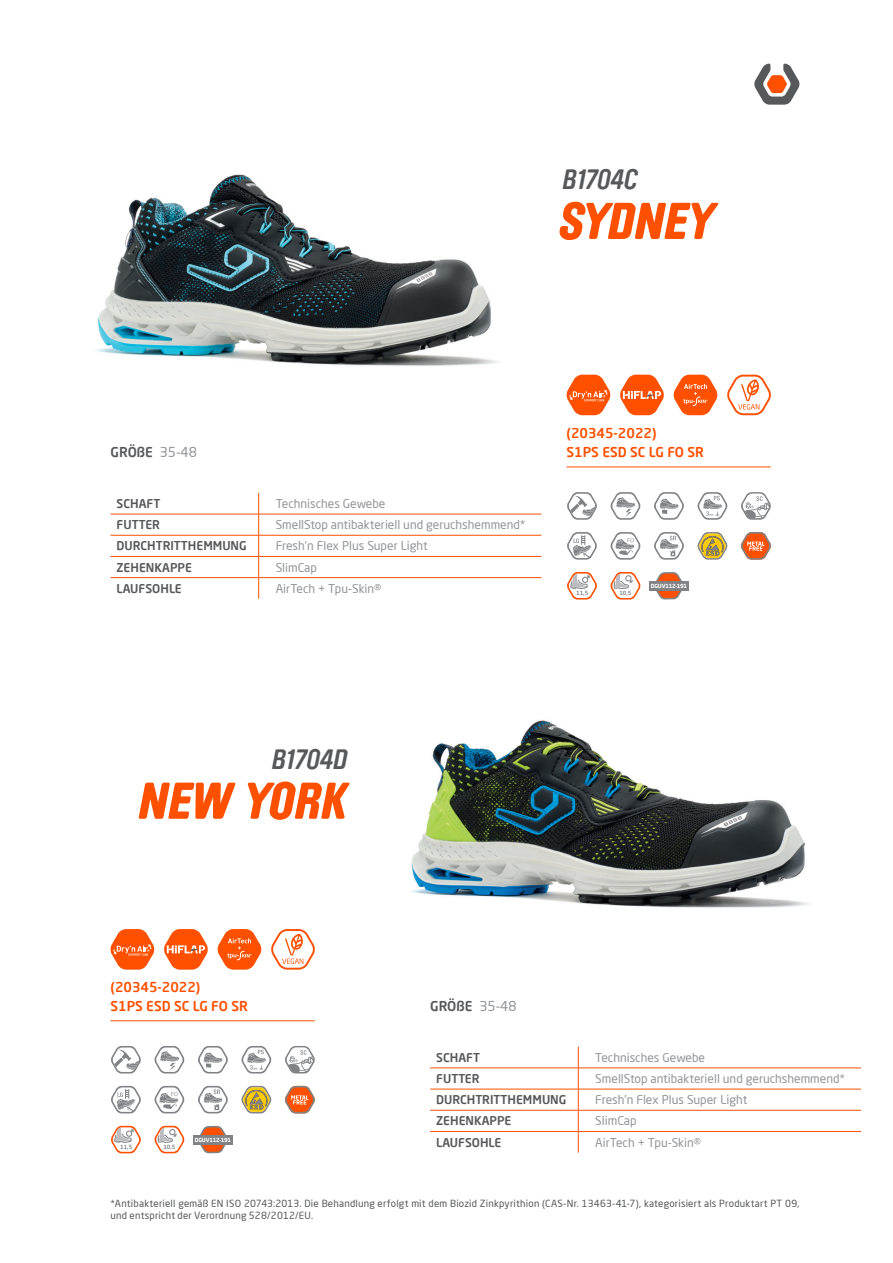
<style>
.page{position:relative;width:893px;height:1263px;background:#fff}
.page>*{position:absolute;margin:0;border:0;box-sizing:border-box;transform-origin:0 0}
.t1{font:italic 900 51px "Brauer Neue";color:#ff5000}
.t2{font:italic 700 27.6px "Brauer Neue";letter-spacing:-.015em;color:#57585a}
.ARTICOLO_ARANCIO{font:500 13.5px "Neo Sans Pro";color:#ff5000}
.ARTICOLO_ARANCIO-2{font:500 13.5px "Neo Sans Pro";color:#57585a}
.ARTICOLO_ARANCIO-3{font:12px "Neo Sans Pro";color:#939598}
.ARTICOLO_ARANCIO-4{font:500 12px "Neo Sans Pro";color:#57585a}
.ARTICOLO_ARANCIO-5{font:9.75px/11.7px "Neo Sans Pro";letter-spacing:.02em;color:#57585a}
.t3{font:500 5.7px "Neo Sans Pro";color:#7d8082}
.t4{font:700 5.55px "Neo Sans Pro";letter-spacing:-.035em;color:#fff}
.s1{font-weight:400;color:#939598}
</style>
<div class="page">
<svg style="left:754px;top:63px;width:45px;height:42px"></svg>
<img style="left:95px;top:174px;width:404px;height:192px">
<img style="left:411px;top:720px;width:399px;height:188px">
<hr style="left:567px;top:467px;width:204px;height:1px;background:#ff5000">
<svg style="left:567px;top:492px;width:30px;height:28px"></svg>
<svg style="left:610px;top:492px;width:31px;height:28px"></svg>
<svg style="left:654px;top:492px;width:30px;height:28px"></svg>
<svg style="left:697px;top:492px;width:31px;height:28px"></svg>
<svg style="left:741px;top:492px;width:30px;height:28px"></svg>
<svg style="left:567px;top:532px;width:30px;height:28px"></svg>
<svg style="left:610px;top:532px;width:31px;height:28px"></svg>
<svg style="left:654px;top:532px;width:30px;height:28px"></svg>
<svg style="left:697px;top:532px;width:30px;height:28px"></svg>
<svg style="left:741px;top:532px;width:30px;height:28px"></svg>
<svg style="left:567px;top:572px;width:30px;height:27px"></svg>
<svg style="left:610px;top:572px;width:31px;height:27px"></svg>
<svg style="left:656px;top:572px;width:26px;height:27px"></svg>
<div style="left:649px;top:581px;width:40px;height:10px;background:#808285"></div>
<hr style="left:111px;top:1020px;width:204px;height:1px;background:#ff5000">
<svg style="left:111px;top:1046px;width:30px;height:27px"></svg>
<svg style="left:154px;top:1046px;width:31px;height:27px"></svg>
<svg style="left:198px;top:1046px;width:30px;height:27px"></svg>
<svg style="left:241px;top:1046px;width:30px;height:27px"></svg>
<svg style="left:285px;top:1046px;width:30px;height:27px"></svg>
<svg style="left:111px;top:1086px;width:30px;height:27px"></svg>
<svg style="left:154px;top:1086px;width:31px;height:27px"></svg>
<svg style="left:198px;top:1086px;width:30px;height:27px"></svg>
<svg style="left:241px;top:1086px;width:30px;height:27px"></svg>
<svg style="left:285px;top:1086px;width:30px;height:27px"></svg>
<svg style="left:111px;top:1126px;width:30px;height:27px"></svg>
<svg style="left:154px;top:1126px;width:31px;height:27px"></svg>
<svg style="left:198px;top:1126px;width:30px;height:27px"></svg>
<div style="left:193px;top:1135px;width:40px;height:9px;background:#808285"></div>
<svg style="left:620px;top:375px;width:44px;height:40px"></svg>
<svg style="left:566px;top:375px;width:45px;height:40px"></svg>
<svg style="left:727px;top:375px;width:44px;height:40px"></svg>
<svg style="left:673px;top:375px;width:45px;height:40px"></svg>
<svg style="left:164px;top:929px;width:44px;height:41px"></svg>
<svg style="left:110px;top:929px;width:45px;height:41px"></svg>
<svg style="left:271px;top:929px;width:44px;height:41px"></svg>
<svg style="left:217px;top:929px;width:45px;height:41px"></svg>
<hr style="left:111px;top:514px;width:148px;height:1px;background:#ff5000">
<hr style="left:259px;top:514px;width:282px;height:1px;background:#ff5000">
<hr style="left:111px;top:535px;width:148px;height:1px;background:#ff5000">
<hr style="left:259px;top:535px;width:282px;height:1px;background:#ff5000">
<hr style="left:111px;top:556px;width:148px;height:1px;background:#ff5000">
<hr style="left:259px;top:556px;width:282px;height:1px;background:#ff5000">
<hr style="left:111px;top:577px;width:148px;height:1px;background:#ff5000">
<hr style="left:259px;top:577px;width:282px;height:1px;background:#ff5000">
<svg style="left:258px;top:493px;width:1px;height:106px"></svg>
<hr style="left:430px;top:1068px;width:148px;height:1px;background:#ff5000">
<hr style="left:578px;top:1068px;width:283px;height:1px;background:#ff5000">
<hr style="left:430px;top:1089px;width:148px;height:1px;background:#ff5000">
<hr style="left:578px;top:1089px;width:283px;height:1px;background:#ff5000">
<hr style="left:430px;top:1110px;width:148px;height:1px;background:#ff5000">
<hr style="left:578px;top:1110px;width:283px;height:1px;background:#ff5000">
<hr style="left:430px;top:1131px;width:148px;height:1px;background:#ff5000">
<hr style="left:578px;top:1131px;width:283px;height:1px;background:#ff5000">
<svg style="left:578px;top:1047px;width:1px;height:105px"></svg>
<p class="t2" style="left:563px;top:164px;width:76px">B1704C</p>
<p class="t1" style="left:560px;top:191px;width:156px">SYDNEY</p>
<p class="ARTICOLO_ARANCIO-2" style="left:111px;top:444px;width:88px">GRÖßE <span class="s1">35-48</span></p>
<p class="ARTICOLO_ARANCIO-4" style="left:117px;top:496px;width:45px">SCHAFT</p>
<p class="ARTICOLO_ARANCIO-3" style="left:276px;top:496px;width:111px">Technisches Gewebe</p>
<p class="ARTICOLO_ARANCIO-4" style="left:117px;top:517px;width:45px">FUTTER</p>
<p class="ARTICOLO_ARANCIO-3" style="left:276px;top:517px;width:251px">SmellStop antibakteriell und geruchshemmend*</p>
<p class="ARTICOLO_ARANCIO-4" style="left:117px;top:538px;width:132px">DURCHTRITTHEMMUNG</p>
<p class="ARTICOLO_ARANCIO-3" style="left:276px;top:539px;width:153px">Fresh’n Flex Plus Super Light</p>
<p class="ARTICOLO_ARANCIO-4" style="left:117px;top:560px;width:77px">ZEHENKAPPE</p>
<p class="ARTICOLO_ARANCIO-3" style="left:276px;top:560px;width:43px">SlimCap</p>
<p class="ARTICOLO_ARANCIO-4" style="left:117px;top:581px;width:67px">LAUFSOHLE</p>
<p class="ARTICOLO_ARANCIO-3" style="left:276px;top:581px;width:107px">AirTech + Tpu-Skin®</p>
<p class="ARTICOLO_ARANCIO" style="left:567px;top:424px;width:91px">(20345-2022)</p>
<p class="ARTICOLO_ARANCIO" style="left:567px;top:444px;width:139px">S1PS ESD SC LG FO SR</p>
<p class="t3" style="left:576px;top:589px;width:14px">11,5</p>
<p class="t3" style="left:619px;top:589px;width:14px">10,5</p>
<p class="t4" style="left:651px;top:582px;width:38px">DGUV112-191</p>
<p class="t2" style="left:273px;top:744px;width:77px">B1704D</p>
<p class="t1" style="left:140px;top:771px;width:210px">NEW YORK</p>
<p class="ARTICOLO_ARANCIO" style="left:111px;top:978px;width:91px">(20345-2022)</p>
<p class="ARTICOLO_ARANCIO" style="left:111px;top:998px;width:139px">S1PS ESD SC LG FO SR</p>
<p class="ARTICOLO_ARANCIO-2" style="left:430px;top:998px;width:88px">GRÖßE <span class="s1">35-48</span></p>
<p class="t3" style="left:120px;top:1143px;width:14px">11,5</p>
<p class="t3" style="left:163px;top:1143px;width:14px">10,5</p>
<p class="t4" style="left:195px;top:1136px;width:38px">DGUV112-191</p>
<p class="ARTICOLO_ARANCIO-4" style="left:436px;top:1050px;width:45px">SCHAFT</p>
<p class="ARTICOLO_ARANCIO-3" style="left:595px;top:1050px;width:111px">Technisches Gewebe</p>
<p class="ARTICOLO_ARANCIO-4" style="left:436px;top:1071px;width:45px">FUTTER</p>
<p class="ARTICOLO_ARANCIO-3" style="left:595px;top:1071px;width:251px">SmellStop antibakteriell und geruchshemmend*</p>
<p class="ARTICOLO_ARANCIO-4" style="left:436px;top:1092px;width:132px">DURCHTRITTHEMMUNG</p>
<p class="ARTICOLO_ARANCIO-3" style="left:595px;top:1092px;width:153px">Fresh’n Flex Plus Super Light</p>
<p class="ARTICOLO_ARANCIO-4" style="left:436px;top:1113px;width:77px">ZEHENKAPPE</p>
<p class="ARTICOLO_ARANCIO-3" style="left:595px;top:1114px;width:43px">SlimCap</p>
<p class="ARTICOLO_ARANCIO-4" style="left:436px;top:1134px;width:67px">LAUFSOHLE</p>
<p class="ARTICOLO_ARANCIO-3" style="left:595px;top:1135px;width:107px">AirTech + Tpu-Skin®</p>
<p class="ARTICOLO_ARANCIO-5" style="left:111px;top:1198px;width:690px">*Antibakteriell gemäß EN ISO 20743:2013. Die Behandlung erfolgt mit dem Biozid Zinkpyrithion (CAS-Nr. 13463-41-7), kategorisiert als Produktart PT 09, und entspricht der Verordnung 528/2012/EU.</p>
</div>
